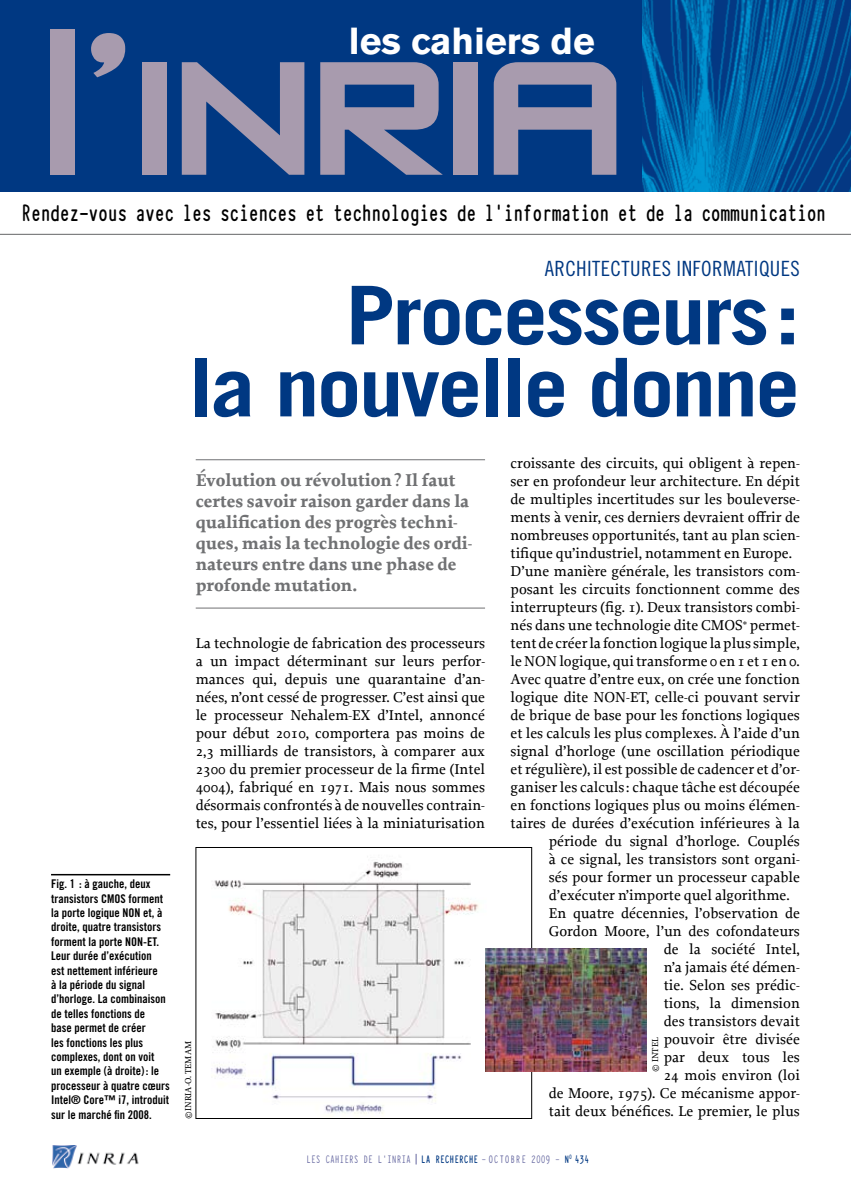
<style>
.page{position:relative;width:851px;height:1191px;background:#fff}
.page>*{position:absolute;margin:0;border:0;box-sizing:border-box;transform-origin:0 0}
.t1{font:191.7px "Zero Twos";letter-spacing:-.03em;color:#a89bae;scale:1.1 1}
.t2{font:700 81px/72px "Trade Gothic";letter-spacing:-.03em;color:#003882;text-align:right;scale:1.1 1}
.t3{font:700 37.35px "Akzidenz Grotesk BE";color:#fff}
.t4{font:700 26.25px "Typewriter Condensed";letter-spacing:-.045em;color:#000;scale:.9 1}
.t5{font:21px "Trade Gothic Cond Eighteen";letter-spacing:.02em;color:#003882}
.t6{font:700 18px/21px "Proforma";color:#707173}
.t7{font:15px/18px "Proforma";color:#000;text-align:justify}
.t8{font:12px/14.4px "Trade Gothic Bold Cond Twenty";color:#000}
.t9{font:700 12px "Typewriter Condensed";letter-spacing:-.01em;color:#003882;scale:.9 1}
.t10{font:12px "Typewriter Condensed";letter-spacing:-.01em;color:#63659f;scale:.9 1}
.t11{font:9px "Proforma";color:#000}
.s1{font-weight:400;color:#63659f}
</style>
<div class="page">
<img style="left:52px;top:1145px;width:87px;height:23px">
<hr style="left:196px;top:459px;width:289px;height:1px;background:#707173">
<hr style="left:196px;top:607px;width:289px;height:1px;background:#707173">
<div style="left:0;top:0;width:850px;height:191px;background:#003882"></div>
<img style="left:642px;top:0;width:208px;height:191px">
<hr style="left:0;top:234px;width:850px;height:1px;background:#646567">
<img style="left:211px;top:861px;width:275px;height:253px">
<div style="left:196px;top:847px;width:335px;height:271px;border:1px solid #000"></div>
<img style="left:485px;top:948px;width:161px;height:123px">
<hr style="left:51px;top:874px;width:119px;height:1px;background:#000">
<h3 class="t3" style="left:349px;top:19px;width:247px">les cahiers de</h3>
<h1 class="t1" style="left:38px;top:25px;width:535px">l’INRIA</h1>
<h3 class="t4" style="left:21px;top:193px;width:896px">Rendez-vous avec les sciences et technologies de l’information et de la communication</h3>
<h3 class="t5" style="left:544px;top:256px;width:257px">ARCHITECTURES INFORMATIQUES</h3>
<h2 class="t2" style="left:189px;top:278px;width:557px">Processeurs:<br>la nouvelle donne</h2>
<p class="t8" style="left:51px;top:876px;width:120px">Fig. 1 : à gauche, deux transistors CMOS forment la porte logique NON et, à droite, quatre transistors forment la porte NON-ET.<br>Leur durée d’exécution<br>est nettement inférieure<br>à la période du signal d’horloge. La combinaison de telles fonctions de<br>base permet de créer<br>les fonctions les plus complexes, dont on voit<br>un exemple (à droite): le processeur à quatre cœurs<br>Intel® Core™ i7, introduit sur le marché fin 2008.</p>
<p class="t7" style="left:510px;top:454px;width:291px">croissante des circuits, qui obligent à repen-</p>
<p class="t7" style="left:510px;top:472px;width:291px">ser en profondeur leur architecture. En dépit</p>
<p class="t7" style="left:510px;top:490px;width:291px">de multiples incertitudes sur les bouleverse-</p>
<p class="t7" style="left:510px;top:508px;width:291px">ments à venir, ces derniers devraient offrir de</p>
<p class="t7" style="left:510px;top:526px;width:291px">nombreuses opportunités, tant au plan scien-</p>
<p class="t7" style="left:510px;top:544px;width:283px">tifique qu’industriel, notamment en Europe.</p>
<p class="t7" style="left:510px;top:562px;width:291px">D’une manière générale, les transistors com-</p>
<p class="t7" style="left:510px;top:580px;width:291px">posant les circuits fonctionnent comme des</p>
<p class="t7" style="left:510px;top:598px;width:291px">interrupteurs (fig. 1). Deux transistors combi-</p>
<p class="t7" style="left:510px;top:616px;width:291px">nés dans une technologie dite CMOS<sup>*</sup> permet-</p>
<p class="t7" style="left:510px;top:634px;width:291px">tent de créer la fonction logique la plus simple,</p>
<p class="t7" style="left:510px;top:652px;width:291px">le NON logique, qui transforme 0 en 1 et 1 en 0.</p>
<p class="t7" style="left:510px;top:670px;width:291px">Avec quatre d’entre eux, on crée une fonction</p>
<p class="t7" style="left:510px;top:688px;width:291px">logique dite NON-ET, celle-ci pouvant servir</p>
<p class="t7" style="left:510px;top:706px;width:291px">de brique de base pour les fonctions logiques</p>
<p class="t7" style="left:510px;top:724px;width:291px">et les calculs les plus complexes. À l’aide d’un</p>
<p class="t7" style="left:510px;top:742px;width:291px">signal d’horloge (une oscillation périodique</p>
<p class="t7" style="left:510px;top:760px;width:291px">et régulière), il est possible de cadencer et d’or-</p>
<p class="t7" style="left:510px;top:778px;width:291px">ganiser les calculs: chaque tâche est découpée</p>
<p class="t7" style="left:510px;top:796px;width:291px">en fonctions logiques plus ou moins élémen-</p>
<p class="t7" style="left:510px;top:814px;width:291px">taires de durées d’exécution inférieures à la</p>
<p class="t7" style="left:549px;top:832px;width:252px">période du signal d’horloge. Couplés</p>
<p class="t7" style="left:549px;top:850px;width:252px">à ce signal, les transistors sont organi-</p>
<p class="t7" style="left:549px;top:868px;width:252px">sés pour former un processeur capable</p>
<p class="t7" style="left:549px;top:886px;width:242px">d’exécuter n’importe quel algorithme.</p>
<p class="t7" style="left:549px;top:904px;width:252px">En quatre décennies, l’observation de</p>
<p class="t7" style="left:549px;top:922px;width:252px">Gordon Moore, l’un des cofondateurs</p>
<p class="t7" style="left:663px;top:940px;width:138px">de la société Intel,</p>
<p class="t7" style="left:663px;top:958px;width:138px">n’a jamais été démen-</p>
<p class="t7" style="left:663px;top:976px;width:138px">tie. Selon ses prédic-</p>
<p class="t7" style="left:663px;top:994px;width:138px">tions, la dimension</p>
<p class="t7" style="left:663px;top:1012px;width:138px">des transistors devait</p>
<p class="t7" style="left:663px;top:1030px;width:138px">pouvoir être divisée</p>
<p class="t7" style="left:663px;top:1048px;width:138px">par deux tous les</p>
<p class="t7" style="left:663px;top:1066px;width:138px">24 mois environ (loi</p>
<p class="t7" style="left:549px;top:1084px;width:252px">de Moore, 1975). Ce mécanisme appor-</p>
<p class="t7" style="left:549px;top:1102px;width:252px">tait deux bénéfices. Le premier, le plus</p>
<p class="t6" style="left:196px;top:470px;width:278px">Évolution ou révolution? Il faut certes savoir raison garder dans la qualification des progrès techni&shy;ques, mais la technologie des ordi&shy;nateurs entre dans une phase de profonde mutation.</p>
<p class="t7" style="left:196px;top:634px;width:291px">La technologie de fabrication des processeurs a un impact déterminant sur leurs perfor&shy;mances qui, depuis une quarantaine d’an&shy;nées, n’ont cessé de progresser. C’est ainsi que le processeur Nehalem-EX d’Intel, annoncé pour début 2010, comportera pas moins de 2,3 milliards de transistors, à comparer aux 2300 du premier processeur de la firme (Intel 4004), fabriqué en 1971. Mais nous sommes désormais confrontés à de nouvelles contrain&shy;tes, pour l’essentiel liées à la miniaturisation</p>
<p class="t11" style="left:182px;top:1118px;width:78px;rotate:-90deg">©Inria-O. Temam</p>
<p class="t11" style="left:649px;top:1071px;width:36px;rotate:-90deg">© Intel</p>
<p class="t10" style="left:306px;top:1150px;width:106px">LES CAHIERS DE L ’INRIA</p>
<p class="t9" style="left:421px;top:1150px;width:188px">la recherche <span class="s1">- OCTOBRE 2009 -</span> N<sup>0</sup> 434</p>
</div>
